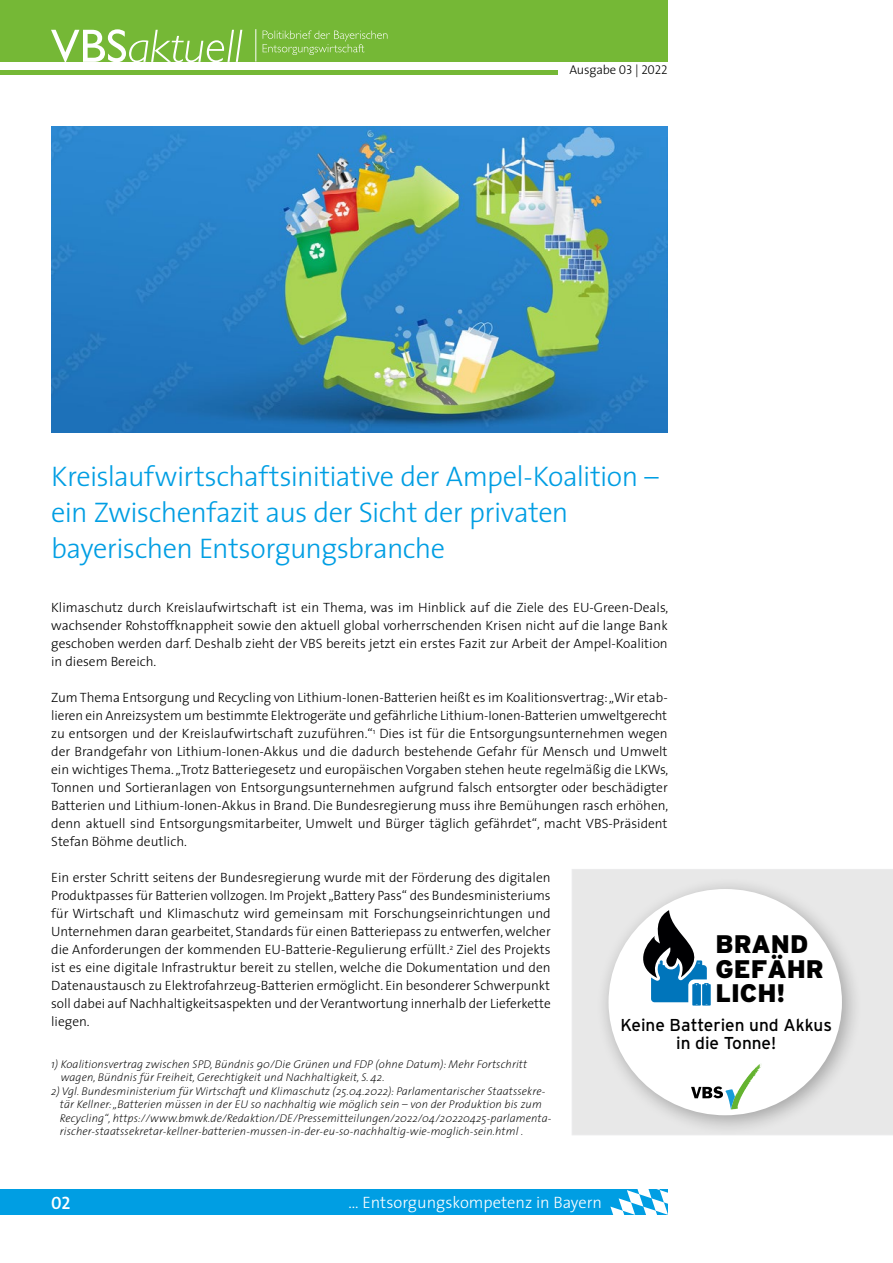
<style>
.page{position:relative;width:893px;height:1263px;background:#fff}
.page>*{position:absolute;margin:0;border:0;box-sizing:border-box;transform-origin:0 0}
.t1{font:300 28.5px/36px "The Sans";letter-spacing:-.02em;color:#009ee3}
.t2{font:900 25.35px/24.6px "Interstate";color:#000}
.t3{font:18px "The Sans Semi Bold Caps";color:#fff}
.t4{font:17.25px/17.2px "Interstate";color:#000;text-align:center}
.t5{font:300 16.5px "The Sans";color:#fff}
.t6{font:300 13.5px/18px "The Sans";color:#000;text-align:justify}
.t7{font:300 12.75px "The Sans";letter-spacing:-.01em;color:#000}
.t8{font:italic 200 11.25px/13.5px "The Sans";letter-spacing:.01em;color:#000}
.s1{font-family:"The Sans Light Caps";font-weight:400}
</style>
<div class="page">
<div style="left:0;top:1189px;width:668px;height:26px;background:#009ee3"></div>
<svg style="left:610px;top:1189px;width:58px;height:26px"></svg>
<div style="left:0;top:0;width:668px;height:62px;background:#75b836"></div>
<hr style="left:0;top:70px;width:557px;height:4px;background:#75b836">
<svg style="left:51px;top:29px;width:191px;height:33px"></svg>
<svg style="left:263px;top:30px;width:124px;height:25px"></svg>
<hr style="left:255px;top:29px;width:1px;height:33px;background:#fff">
<img style="left:51px;top:126px;width:617px;height:306px">
<div style="left:572px;top:869px;width:321px;height:266px;background:#e8e8e8"></div>
<div style="left:595px;top:876px;width:267px;height:260px;background:#000;opacity:.3"></div>
<svg style="left:608px;top:889px;width:234px;height:226px"></svg>
<p class="t7" style="left:569px;top:59px;width:100px">Ausgabe <span class="s1">03 | 2022</span></p>
<h1 class="t1" style="left:51px;top:457px;width:609px">Kreislaufwirtschaftsinitiative der Ampel-Koalition – ein Zwischenfazit aus der Sicht der privaten bayerischen Entsorgungsbranche</h1>
<p class="t6" style="left:51px;top:598px;width:619px">Klimaschutz durch Kreislaufwirtschaft ist ein Thema, was im Hinblick auf die Ziele des EU-Green-Deals, wachsender Rohstoffknappheit sowie den aktuell global vorherrschenden Krisen nicht auf die lange Bank geschoben werden darf. Deshalb zieht der VBS bereits jetzt ein erstes Fazit zur Arbeit der Ampel-Koalition in diesem Bereich.</p>
<p class="t6" style="left:51px;top:688px;width:619px">Zum Thema Entsorgung und Recycling von Lithium-Ionen-Batterien heißt es im Koalitionsvertrag: „Wir etab&shy;lieren ein Anreizsystem um bestimmte Elektrogeräte und gefährliche Lithium-Ionen-Batterien umweltgerecht zu entsorgen und der Kreislaufwirtschaft zuzuführen.“<sup>1</sup> Dies ist für die Entsorgungsunternehmen wegen der Brandgefahr von Lithium-Ionen-Akkus und die dadurch bestehende Gefahr für Mensch und Umwelt ein wichtiges Thema. „Trotz Batteriegesetz und europäischen Vorgaben stehen heute regelmäßig die LKWs, Tonnen und Sortieranlagen von Entsorgungsunternehmen aufgrund falsch entsorgter oder beschädigter Batterien und Lithium-Ionen-Akkus in Brand. Die Bundesregierung muss ihre Bemühungen rasch erhöhen, denn aktuell sind Entsorgungsmitarbeiter, Umwelt und Bürger täglich gefährdet“, macht VBS-Präsident Stefan Böhme deutlich.</p>
<p class="t6" style="left:51px;top:868px;width:501px">Ein erster Schritt seitens der Bundesregierung wurde mit der Förderung des digitalen Produktpasses für Batterien vollzogen. Im Projekt „Battery Pass“ des Bundesministeriums für Wirtschaft und Klimaschutz wird gemeinsam mit Forschungseinrichtungen und Unternehmen daran gearbeitet, Standards für einen Batteriepass zu entwerfen, welcher die Anforderungen der kommenden EU-Batterie-Regulierung erfüllt.<sup>2</sup> Ziel des Projekts ist es eine digitale Infrastruktur bereit zu stellen, welche die Dokumentation und den Datenaustausch zu Elektrofahrzeug-Batterien ermöglicht. Ein besonderer Schwerpunkt soll dabei auf Nachhaltigkeitsaspekten und der Verantwortung innerhalb der Lieferkette liegen.</p>
<h2 class="t2" style="left:715px;top:932px;width:110px">BRAND<br>GEFÄHR<br>LICH!</h2>
<p class="t4" style="left:620px;top:1016px;width:213px">Keine Batterien und Akkus in die Tonne!</p>
<p class="t8" style="left:61px;top:1056px;width:468px;text-indent:-10px">1) Koalitionsvertrag zwischen SPD, Bündnis 90/Die Grünen und FDP (ohne Datum): Mehr Fortschritt wagen, Bündnis für Freiheit, Gerechtigkeit und Nachhaltigkeit, S. 42.</p>
<p class="t8" style="left:60px;top:1083px;width:493px;text-indent:-9px">2) Vgl. Bundesministerium für Wirtschaft und Klimaschutz (25.04.2022): Parlamentarischer Staatssekre&shy;tär Kellner: „Batterien müssen in der EU so nachhaltig wie möglich sein – von der Produktion bis zum Recycling“, https://www.bmwk.de/Redaktion/DE/Pressemitteilungen/2022/04/20220425-parlamenta&shy;rischer-staatssekretar-kellner-batterien-mussen-in-der-eu-so-nachhaltig-wie-moglich-sein.html .</p>
<h3 class="t3" style="left:51px;top:1188px;width:21px">02</h3>
<p class="t5" style="left:349px;top:1189px;width:255px">… Entsorgungskompetenz in Bayern</p>
</div>
